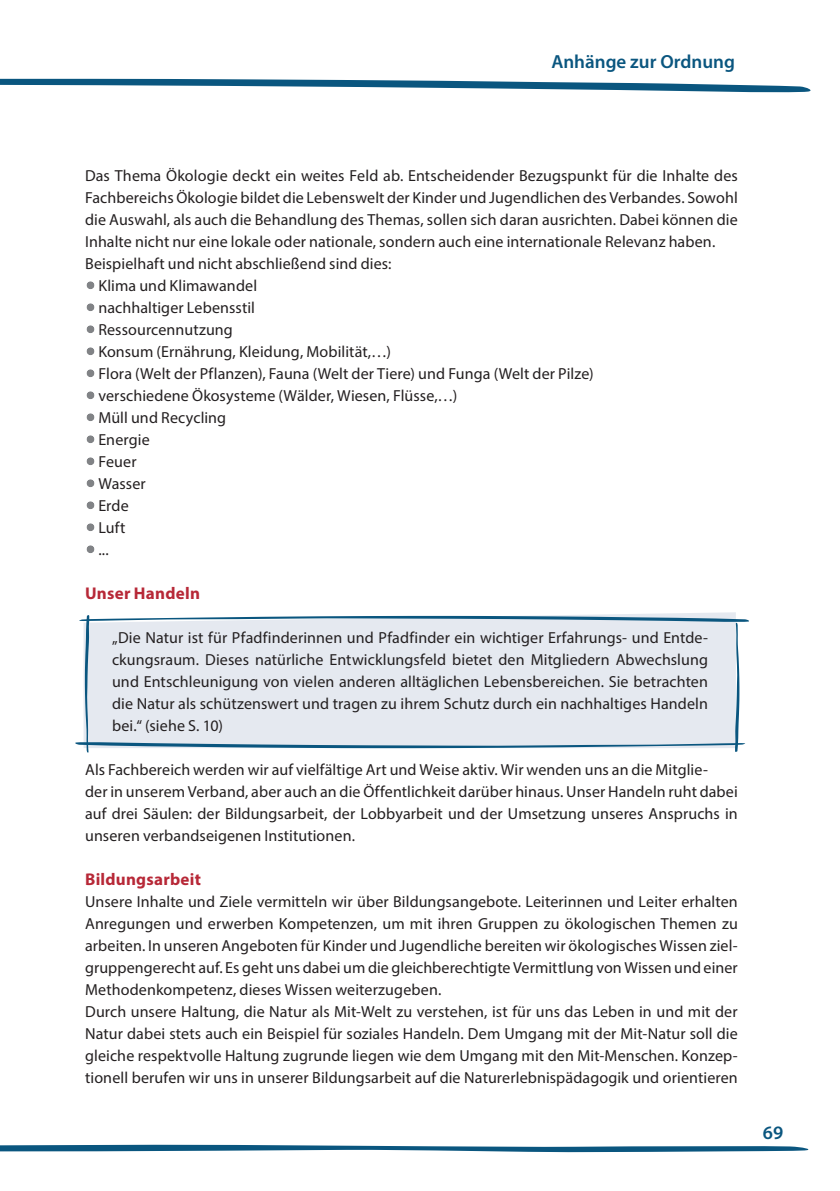
<style>
.page{position:relative;width:840px;height:1191px;background:#fff}
.page>*{position:absolute;margin:0;border:0;box-sizing:border-box;transform-origin:0 0}
.t1{font:600 19px "Myriad Pro";color:#0a567f}
.t2{font:700 17px "Myriad Pro";letter-spacing:.015em;color:#b72837}
.t3{font:16px/22px "Myriad Pro";letter-spacing:.005em;color:#231f20}
</style>
<div class="page">
<svg style="left:0;top:79px;width:811px;height:13px"></svg>
<svg style="left:0;top:1144px;width:809px;height:9px"></svg>
<svg style="left:75px;top:615px;width:674px;height:138px;background:#dde4ec"></svg>
<svg style="left:86px;top:281px;width:9px;height:8px"></svg>
<svg style="left:86px;top:303px;width:9px;height:8px"></svg>
<svg style="left:86px;top:325px;width:9px;height:8px"></svg>
<svg style="left:86px;top:347px;width:9px;height:8px"></svg>
<svg style="left:86px;top:369px;width:9px;height:8px"></svg>
<svg style="left:86px;top:391px;width:9px;height:8px"></svg>
<svg style="left:86px;top:413px;width:9px;height:8px"></svg>
<svg style="left:86px;top:435px;width:9px;height:8px"></svg>
<svg style="left:86px;top:457px;width:9px;height:8px"></svg>
<svg style="left:86px;top:479px;width:9px;height:8px"></svg>
<svg style="left:86px;top:501px;width:9px;height:8px"></svg>
<svg style="left:86px;top:523px;width:9px;height:8px"></svg>
<svg style="left:86px;top:545px;width:9px;height:8px"></svg>
<p class="t1" style="left:551px;top:50px;width:185px">Anhänge zur Ordnung</p>
<p class="t3" style="left:85px;top:164px;width:653px">Das Thema Ökologie deckt ein weites Feld ab. Entscheidender Bezugspunkt für die Inhalte des</p>
<p class="t3" style="left:85px;top:186px;width:653px">Fachbereichs Ökologie bildet die Lebenswelt der Kinder und Jugendlichen des Verbandes. Sowohl</p>
<p class="t3" style="left:85px;top:208px;width:654px">die Auswahl, als auch die Behandlung des Themas, sollen sich daran ausrichten. Dabei können die</p>
<p class="t3" style="left:85px;top:230px;width:631px">Inhalte nicht nur eine lokale oder nationale, sondern auch eine internationale Relevanz haben.</p>
<p class="t3" style="left:85px;top:252px;width:308px">Beispielhaft und nicht abschließend sind dies:</p>
<p class="t3" style="left:98px;top:274px;width:160px">Klima und Klimawandel</p>
<p class="t3" style="left:98px;top:296px;width:158px">nachhaltiger Lebensstil</p>
<p class="t3" style="left:98px;top:318px;width:136px">Ressourcennutzung</p>
<p class="t3" style="left:98px;top:340px;width:294px">Konsum (Ernährung, Kleidung, Mobilität,…)</p>
<p class="t3" style="left:98px;top:362px;width:496px">Flora (Welt der Pflanzen), Fauna (Welt der Tiere) und Funga (Welt der Pilze)</p>
<p class="t3" style="left:98px;top:384px;width:360px">verschiedene Ökosysteme (Wälder, Wiesen, Flüsse,…)</p>
<p class="t3" style="left:98px;top:406px;width:129px">Müll und Recycling</p>
<p class="t3" style="left:98px;top:428px;width:53px">Energie</p>
<p class="t3" style="left:98px;top:450px;width:40px">Feuer</p>
<p class="t3" style="left:98px;top:472px;width:49px">Wasser</p>
<p class="t3" style="left:98px;top:494px;width:32px">Erde</p>
<p class="t3" style="left:98px;top:516px;width:29px">Luft</p>
<p class="t3" style="left:98px;top:538px;width:12px">...</p>
<p class="t2" style="left:85px;top:582px;width:116px">Unser Handeln</p>
<p class="t3" style="left:112px;top:626px;width:597px;text-align:justify">„Die Natur ist für Pfadfinderinnen und Pfadfinder ein wichtiger Erfahrungs- und Entde&shy;ckungsraum. Dieses natürliche Entwicklungsfeld bietet den Mitgliedern Abwechslung und Entschleunigung von vielen anderen alltäglichen Lebensbereichen. Sie betrachten die Natur als schützenswert und tragen zu ihrem Schutz durch ein nachhaltiges Handeln bei.“ (siehe S. 10)</p>
<p class="t3" style="left:85px;top:758px;width:654px">Als Fachbereich werden wir auf vielfältige Art und Weise aktiv. Wir wenden uns an die Mitglie-<br>der in unserem Verband, aber auch an die Öffentlichkeit darüber hinaus. Unser Handeln ruht dabei auf drei Säulen: der Bildungsarbeit, der Lobbyarbeit und der Umsetzung unseres Anspruchs in unseren verbandseigenen Institutionen.</p>
<p class="t2" style="left:85px;top:868px;width:117px">Bildungsarbeit</p>
<p class="t3" style="left:85px;top:890px;width:654px">Unsere Inhalte und Ziele vermitteln wir über Bildungsangebote. Leiterinnen und Leiter erhalten Anregungen und erwerben Kompetenzen, um mit ihren Gruppen zu ökologischen Themen zu arbeiten. In unseren Angeboten für Kinder und Jugendliche bereiten wir ökologisches Wissen ziel&shy;gruppengerecht auf. Es geht uns dabei um die gleichberechtigte Vermittlung von Wissen und einer Methodenkompetenz, dieses Wissen weiterzugeben.<br>Durch unsere Haltung, die Natur als Mit-Welt zu verstehen, ist für uns das Leben in und mit der Natur dabei stets auch ein Beispiel für soziales Handeln. Dem Umgang mit der Mit-Natur soll die gleiche respektvolle Haltung zugrunde liegen wie dem Umgang mit den Mit-Menschen. Konzep&shy;tionell berufen wir uns in unserer Bildungsarbeit auf die Naturerlebnispädagogik und orientieren</p>
<p class="t1" style="left:762px;top:1120px;width:22px">69</p>
</div>
